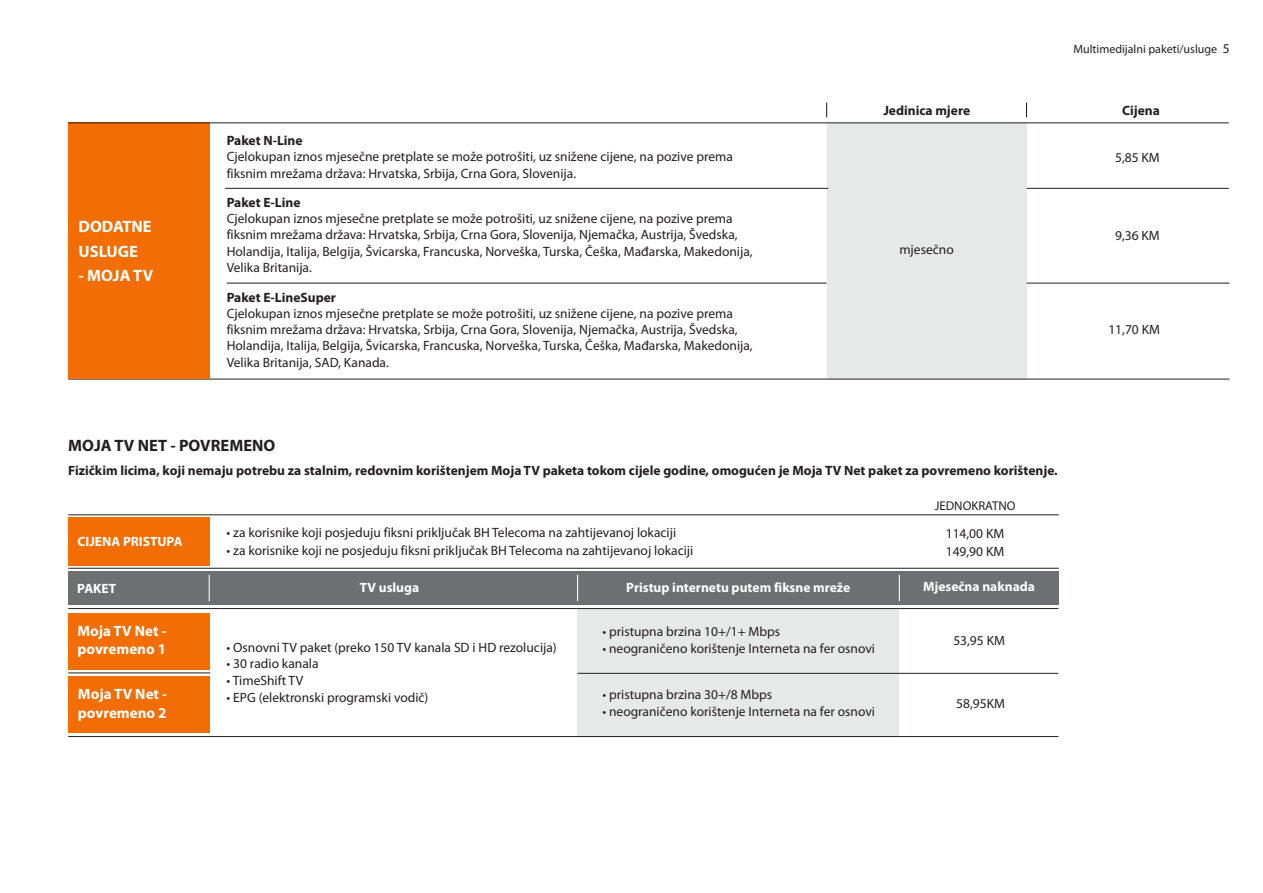
<style>
.page{position:relative;width:1263px;height:893px;background:#fff}
.page>*{position:absolute;margin:0;border:0;box-sizing:border-box;transform-origin:0 0}
.t1{font:700 16.5px/24.6px "Myriad Pro";color:#fff}
.t2{font:700 16.5px "Myriad Pro";color:#231f20}
.t3{font:700 15px/18.6px "Myriad Pro";color:#fff}
.t4{font:13.5px/16.2px "Myriad Pro";color:#231f20}
.t5{font:700 13.5px "Myriad Pro";color:#231f20}
.t6{font:700 13.5px "Myriad Pro";color:#fff}
.t7{font:12.75px "Myriad Pro";color:#231f20}
.t8{font:12px "Myriad Pro";color:#231f20}
.s1{font-size:13.5px}
</style>
<div class="page">
<div style="left:827px;top:123px;width:199px;height:256px;background:#e7e8e8"></div>
<hr style="left:225px;top:188px;width:603px;height:1px;background:#231f20">
<hr style="left:1026px;top:188px;width:203px;height:1px;background:#231f20">
<hr style="left:227px;top:283px;width:600px;height:1px;background:#231f20">
<hr style="left:1026px;top:283px;width:203px;height:1px;background:#231f20">
<hr style="left:68px;top:379px;width:1161px;height:1px;background:#231f20">
<svg style="left:1026px;top:103px;width:1px;height:14px"></svg>
<div style="left:68px;top:123px;width:142px;height:256px;background:#f26d03"></div>
<svg style="left:826px;top:103px;width:1px;height:14px"></svg>
<hr style="left:68px;top:123px;width:1161px;height:1px;background:#231f20">
<div style="left:68px;top:676px;width:142px;height:57px;background:#f26d03"></div>
<div style="left:578px;top:609px;width:321px;height:127px;background:#e7e8e8"></div>
<div style="left:68px;top:571px;width:990px;height:34px;background:#6d6f71"></div>
<div style="left:68px;top:517px;width:142px;height:48px;background:#f26d03"></div>
<hr style="left:68px;top:515px;width:991px;height:1px;background:#231f20">
<hr style="left:68px;top:568px;width:991px;height:1px;background:#231f20">
<hr style="left:68px;top:608px;width:990px;height:1px;background:#231f20">
<div style="left:68px;top:613px;width:142px;height:56px;background:#f26d03"></div>
<svg style="left:577px;top:575px;width:1px;height:26px"></svg>
<svg style="left:899px;top:575px;width:1px;height:26px"></svg>
<svg style="left:209px;top:575px;width:1px;height:26px"></svg>
<hr style="left:68px;top:736px;width:990px;height:1px;background:#231f20">
<hr style="left:68px;top:673px;width:142px;height:1px;background:#231f20">
<hr style="left:578px;top:673px;width:480px;height:1px;background:#231f20">
<p class="t8" style="left:1073px;top:44px;width:158px">Multimedijalni paketi/usluge <span class="s1">5</span></p>
<p class="t1" style="left:79px;top:216px;width:75px">DODATNE<br>USLUGE</p>
<p class="t1" style="left:79px;top:265px;width:76px">- MOJA TV</p>
<p class="t5" style="left:227px;top:135px;width:77px">Paket N-Line</p>
<p class="t4" style="left:227px;top:150px;width:508px">Cjelokupan iznos mjesečne pretplate se može potrošiti, uz snižene cijene, na pozive prema fiksnim mrežama država: Hrvatska, Srbija, Crna Gora, Slovenija.</p>
<p class="t5" style="left:227px;top:197px;width:75px">Paket E-Line</p>
<p class="t4" style="left:227px;top:212px;width:527px">Cjelokupan iznos mjesečne pretplate se može potrošiti, uz snižene cijene, na pozive prema fiksnim mrežama država: Hrvatska, Srbija, Crna Gora, Slovenija, Njemačka, Austrija, Švedska, Holandija, Italija, Belgija, Švicarska, Francuska, Norveška, Turska, Češka, Mađarska, Makedonija, Velika Britanija.</p>
<p class="t5" style="left:227px;top:292px;width:111px">Paket E-LineSuper</p>
<p class="t4" style="left:227px;top:306px;width:527px">Cjelokupan iznos mjesečne pretplate se može potrošiti, uz snižene cijene, na pozive prema fiksnim mrežama država: Hrvatska, Srbija, Crna Gora, Slovenija, Njemačka, Austrija, Švedska, Holandija, Italija, Belgija, Švicarska, Francuska, Norveška, Turska, Češka, Mađarska, Makedonija, Velika Britanija, SAD, Kanada.</p>
<p class="t2" style="left:68px;top:438px;width:209px">MOJA TV NET - POVREMENO</p>
<p class="t5" style="left:883px;top:105px;width:88px">Jedinica mjere</p>
<p class="t5" style="left:1122px;top:105px;width:39px">Cijena</p>
<p class="t4" style="left:1115px;top:151px;width:46px">5,85 KM</p>
<p class="t4" style="left:899px;top:243px;width:56px">mjesečno</p>
<p class="t4" style="left:1115px;top:228px;width:46px">9,36 KM</p>
<p class="t4" style="left:1108px;top:323px;width:53px">11,70 KM</p>
<p class="t5" style="left:68px;top:465px;width:991px">Fizičkim licima, koji nemaju potrebu za stalnim, redovnim korištenjem Moja TV paketa tokom cijele godine, omogućen je Moja TV Net paket za povremeno korištenje.</p>
<p class="t7" style="left:935px;top:500px;width:82px">JEDNOKRATNO</p>
<p class="t4" style="left:946px;top:525px;width:60px;line-height:17.9px">114,00 KM<br>149,90 KM</p>
<p class="t4" style="left:227px;top:526px;width:451px">• za korisnike koji posjeduju fiksni priključak BH Telecoma na zahtijevanoj lokaciji</p>
<p class="t4" style="left:227px;top:544px;width:468px">• za korisnike koji ne posjeduju fiksni priključak BH Telecoma na zahtijevanoj lokaciji</p>
<p class="t6" style="left:77px;top:536px;width:107px">CIJENA PRISTUPA</p>
<p class="t6" style="left:77px;top:582px;width:40px">PAKET</p>
<p class="t6" style="left:626px;top:581px;width:225px">Pristup internetu putem fiksne mreže</p>
<p class="t6" style="left:923px;top:581px;width:114px">Mjesečna naknada</p>
<p class="t6" style="left:360px;top:581px;width:61px">TV usluga</p>
<p class="t3" style="left:77px;top:623px;width:90px">Moja TV Net - povremeno 1</p>
<p class="t4" style="left:953px;top:633px;width:53px">53,95 KM</p>
<p class="t4" style="left:602px;top:625px;width:179px">• pristupna brzina 10+/1+ Mbps</p>
<p class="t4" style="left:602px;top:641px;width:274px">• neograničeno korištenje Interneta na fer osnovi</p>
<p class="t4" style="left:227px;top:640px;width:332px">• Osnovni TV paket (preko 150 TV kanala SD i HD rezolucija)</p>
<p class="t4" style="left:227px;top:657px;width:94px">• 30 radio kanala</p>
<p class="t4" style="left:227px;top:674px;width:78px">• TimeShift TV</p>
<p class="t4" style="left:227px;top:690px;width:203px">• EPG (elektronski programski vodič)</p>
<p class="t3" style="left:78px;top:686px;width:90px">Moja TV Net - povremeno 2</p>
<p class="t4" style="left:956px;top:696px;width:50px">58,95KM</p>
<p class="t4" style="left:602px;top:688px;width:171px">• pristupna brzina 30+/8 Mbps</p>
<p class="t4" style="left:602px;top:704px;width:274px">• neograničeno korištenje Interneta na fer osnovi</p>
</div>
